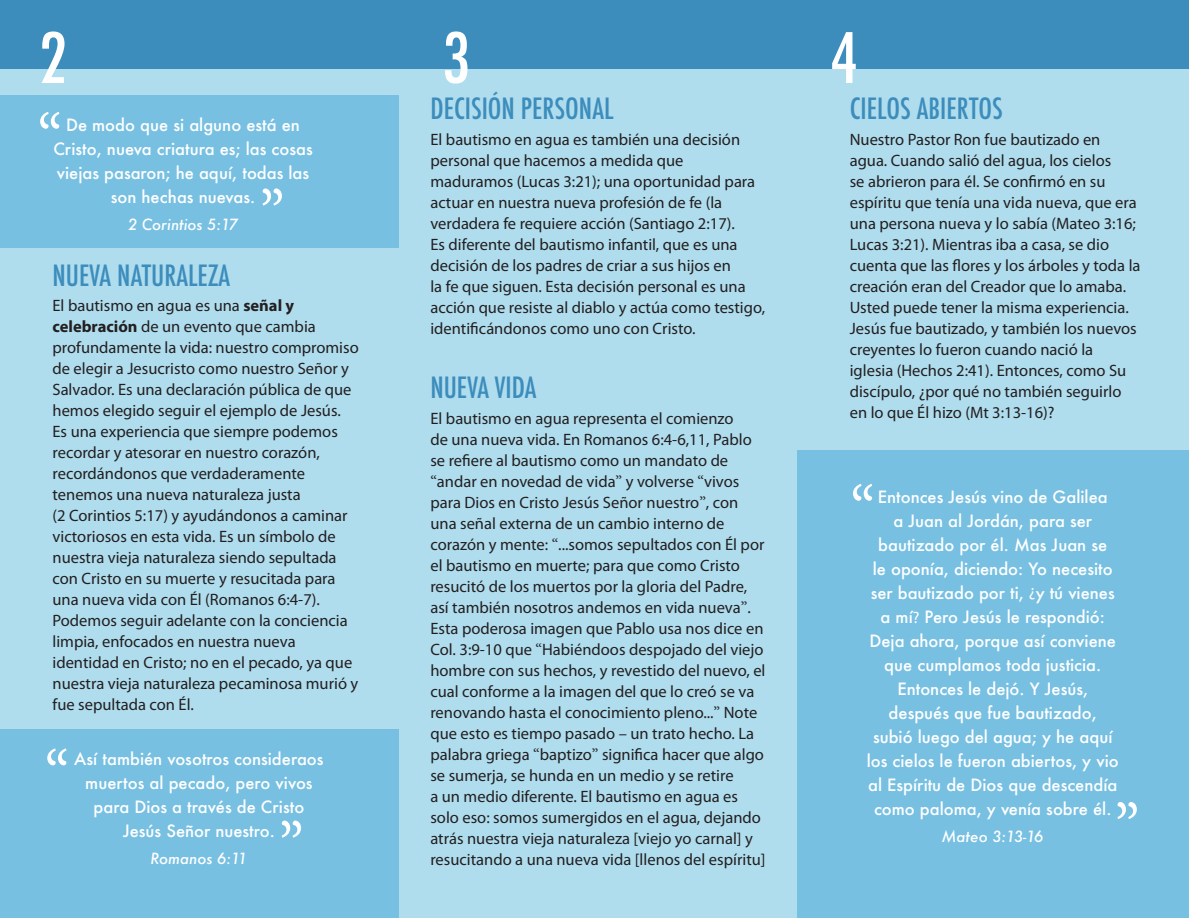
<style>
.page{position:relative;width:1189px;height:918px;background:#fff}
.page>*{position:absolute;margin:0;border:0;box-sizing:border-box;transform-origin:0 0}
.HD-B{font:73.5px "Minion Pro";color:#fff;scale:.83 1}
.Number{font:500 condensed 67.5px "Futura";color:#fff}
.HD-B-2{font:500 condensed 28.5px "Futura";color:#3d8dbc}
.Body-text{font:16.5px/21px "Myriad Pro";color:#231f20}
.Call-out{font:500 16.5px/24px "Futura";color:#fff;text-align:center}
.REF{font:italic 500 15px "Futura";color:#fff}
.s1{font-weight:700}
.s2{font-family:"Minion Pro"}
.s3{font-family:"Myriad Pro";font-weight:400}
</style>
<div class="page">
<div style="left:0;top:0;width:1188px;height:918px;background:#afddee"></div>
<div style="left:0;top:0;width:1188px;height:69px;background:#3d8dbc"></div>
<div style="left:0;top:95px;width:398px;height:153px;background:#77c0e2"></div>
<div style="left:797px;top:450px;width:391px;height:468px;background:#77c0e2"></div>
<div style="left:0;top:729px;width:398px;height:189px;background:#77c0e2"></div>
<p class="Number" style="left:39px;top:15px;width:29px">2</p>
<p class="Number" style="left:442px;top:15px;width:29px">3</p>
<p class="Number" style="left:830px;top:15px;width:29px">4</p>
<p class="HD-B" style="left:38px;top:92px;width:31px">“</p>
<p class="Call-out" style="left:53px;top:113px;width:261px">De modo que si alguno está en<br>Cristo, nueva criatura es; las cosas viejas pasaron; he aquí, todas las son hechas nuevas.</p>
<p class="REF" style="left:128px;top:214px;width:111px">2 Corintios 5:17</p>
<p class="HD-B" style="left:260px;top:168px;width:31px">”</p>
<p class="HD-B-2" style="left:52px;top:257px;width:179px">NUEVA NATURALEZA</p>
<p class="Body-text" style="left:52px;top:295px;width:308px">El bautismo en agua es una <span class="s1">señal y celebración</span> de un evento que cambia profundamente la vida: nuestro compromiso de elegir a Jesucristo como nuestro Señor y Salvador. Es una declaración pública de que hemos elegido seguir el ejemplo de Jesús.<br>Es una experiencia que siempre podemos recordar y atesorar en nuestro corazón, recordándonos que verdaderamente tenemos una nueva naturaleza justa<br>(2 Corintios 5:17) y ayudándonos a caminar victoriosos en esta vida. Es un símbolo de nuestra vieja naturaleza siendo sepultada con Cristo en su muerte y resucitada para una nueva vida con Él (Romanos 6:4-7).<br>Podemos seguir adelante con la conciencia limpia, enfocados en nuestra nueva identidad en Cristo; no en el pecado, ya que nuestra vieja naturaleza pecaminosa murió y fue sepultada con Él.</p>
<p class="HD-B" style="left:45px;top:728px;width:31px">“</p>
<p class="Call-out" style="left:74px;top:746px;width:251px">Así también vosotros consideraos muertos al pecado, pero vivos para Dios a través de Cristo<br>Jesús Señor nuestro.</p>
<p class="REF" style="left:150px;top:848px;width:98px">Romanos 6:11</p>
<p class="HD-B" style="left:279px;top:800px;width:31px">”</p>
<p class="HD-B-2" style="left:430px;top:90px;width:185px">DECISIÓN PERSONAL</p>
<p class="Body-text" style="left:430px;top:129px;width:336px">El bautismo en agua es también una decisión personal que hacemos a medida que maduramos (Lucas 3:21); una oportunidad para actuar en nuestra nueva profesión de fe (la verdadera fe requiere acción (Santiago 2:17).<br>Es diferente del bautismo infantil, que es una decisión de los padres de criar a sus hijos en<br>la fe que siguen. Esta decisión personal es una acción que resiste al diablo y actúa como testigo, identificándonos como uno con Cristo.</p>
<p class="HD-B-2" style="left:430px;top:369px;width:107px">NUEVA VIDA</p>
<p class="Body-text" style="left:430px;top:408px;width:336px">El bautismo en agua representa el comienzo<br>de una nueva vida. En Romanos 6:4-6,11, Pablo se refiere al bautismo como un mandato de <span class="s2">“</span>andar en novedad de vida<span class="s2">”</span> y volverse <span class="s2">“</span>vivos para Dios en Cristo Jesús Señor nuestro<span class="s2">”</span>, con una señal externa de un cambio interno de corazón y mente: <span class="s2">“</span>...somos sepultados con Él por el bautismo en muerte; para que como Cristo resucitó de los muertos por la gloria del Padre, así también nosotros andemos en vida nueva<span class="s2">”</span>.<br>Esta poderosa imagen que Pablo usa nos dice en Col. 3:9-10 que <span class="s2">“</span>Habiéndoos despojado del viejo hombre con sus hechos, y revestido del nuevo, el cual conforme a la imagen del que lo creó se va renovando hasta el conocimiento pleno...<span class="s2">”</span> Note que esto es tiempo pasado – un trato hecho. La palabra griega <span class="s2">“</span>baptizo<span class="s2">”</span> significa hacer que algo se sumerja, se hunda en un medio y se retire<br>a un medio diferente. El bautismo en agua es solo eso: somos sumergidos en el agua, dejando atrás nuestra vieja naturaleza [viejo yo carnal] y resucitando a una nueva vida [llenos del espíritu]</p>
<p class="HD-B-2" style="left:849px;top:90px;width:154px">CIELOS ABIERTOS</p>
<p class="Body-text" style="left:849px;top:129px;width:292px">Nuestro Pastor Ron fue bautizado en agua. Cuando salió del agua, los cielos<br>se abrieron para él. Se confirmó en su espíritu que tenía una vida nueva, que era una persona nueva y lo sabía (Mateo 3:16; Lucas 3:21). Mientras iba a casa, se dio cuenta que las flores y los árboles y toda la creación eran del Creador que lo amaba.<br>Usted puede tener la misma experiencia.<br>Jesús fue bautizado, y también los nuevos creyentes lo fueron cuando nació la iglesia (Hechos 2:41). Entonces, como Su discípulo, ¿por qué no también seguirlo en lo que Él hizo (Mt 3:13-16)?</p>
<p class="HD-B" style="left:850px;top:464px;width:31px">“</p>
<p class="Call-out" style="left:866px;top:485px;width:253px">Entonces Jesús vino de Galilea<br>a Juan al Jordán, para ser bautizado por él. Mas Juan se<br>le oponía, diciendo: Yo necesito ser bautizado por ti, <sup>¿</sup>y tú vienes a mí<span class="s3">?</span> Pero Jesús le respondió:<br>Deja ahora, porque así conviene que cumplamos toda justicia.<br>Entonces le dejó. Y Jesús, después que fue bautizado, subió luego del agua; y he aquí los cielos le fueron abiertos, y vio al Espíritu de Dios que descendía como paloma, y venía sobre él.</p>
<p class="REF" style="left:941px;top:826px;width:103px">Mateo 3:13-16</p>
<p class="HD-B" style="left:1114px;top:781px;width:31px">”</p>
</div>
